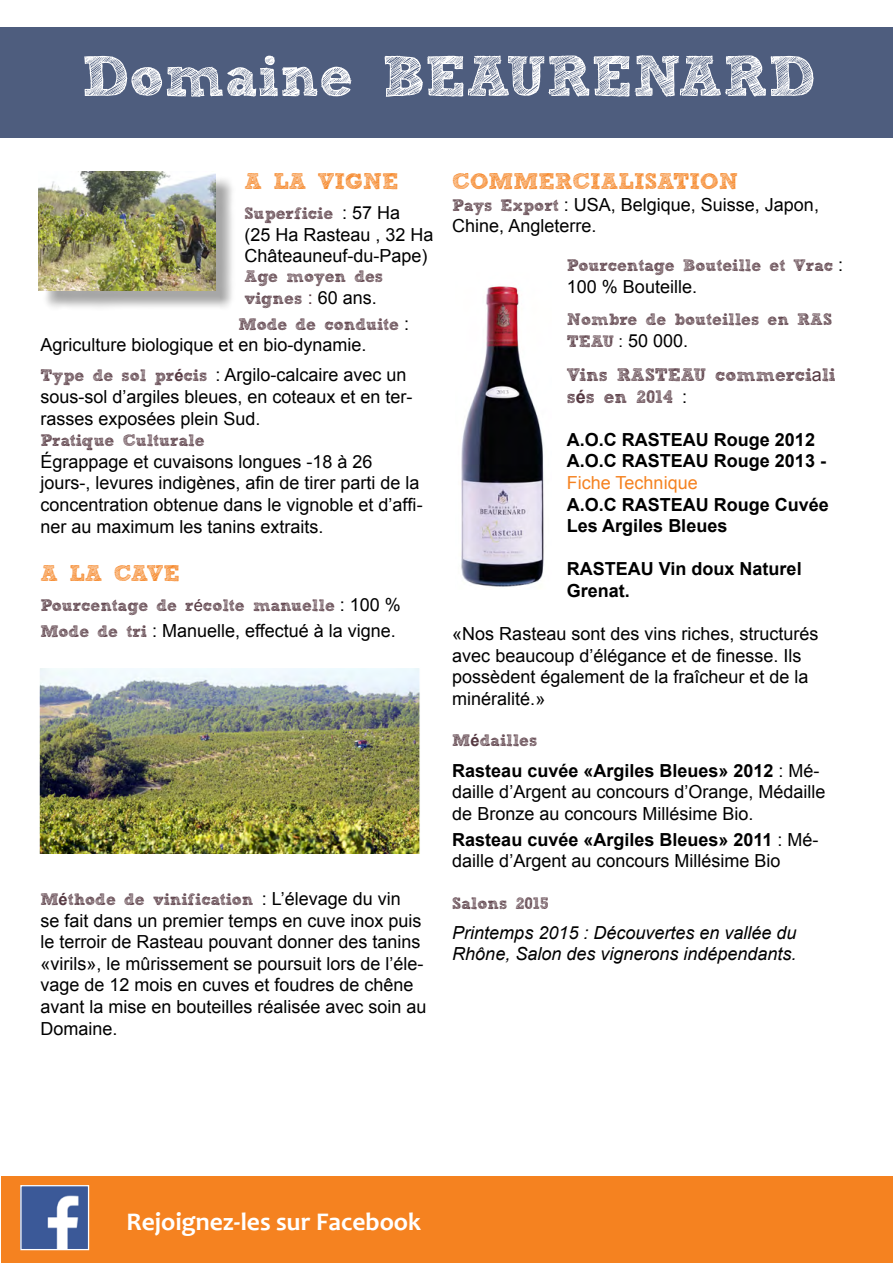
<style>
.page{position:relative;width:893px;height:1263px;background:#fff}
.page>*{position:absolute;margin:0;border:0;box-sizing:border-box;transform-origin:0 0}
.t1{font:700 57px "freeversion Sketch Block";color:#fff}
.t2{font:700 25.5px "Candara";color:#fff}
.t3{font:700 22.5px "freeversion Sketch Block";color:#f58220}
.t4{font:18px/21.6px "Arial";color:#000}
.t5{font:700 18px/21.6px "Arial";color:#000}
.t6{font:italic 18px/21.6px "Arial";color:#000}
.t7{font:700 18px/21.6px "freeversion Sketch Block";color:#553841}
.t8{font:700 16.5px/21.6px "freeversion Sketch Block";color:#553841}
.s1{font-family:"Arial";font-weight:400;font-size:18px;color:#000}
.s2{font-family:"Arial";font-weight:400;font-size:18px}
.s3{font-family:"freeversion Sketch Block";font-weight:700;font-size:16.5px;color:#553841}
.s4{font-weight:700;font-size:16.5px;color:#553841}
.s5{font-family:"Arial";font-weight:400}
.s6{font-family:"Arial"}
.s7{font-size:16.5px}
.s8{font-family:"Arial";font-weight:400;color:#000}
.s9{font-weight:400;color:#f58220}
.s10{font-weight:700}
</style>
<div class="page">
<div style="left:2px;top:1176px;width:891px;height:87px;background:#f58220"></div>
<img style="left:22px;top:1187px;width:65px;height:61px">
<div style="left:20px;top:1185px;width:69px;height:65px;border:1px solid #fff"></div>
<div style="left:0;top:28px;width:893px;height:110px;background:#4e5d7e"></div>
<div style="left:41px;top:176px;width:195px;height:135px;background:#000;opacity:.35"></div>
<img style="left:38px;top:172px;width:177px;height:118px">
<img style="left:461px;top:285px;width:83px;height:302px">
<img style="left:41px;top:669px;width:377px;height:185px">
<div style="left:38px;top:666px;width:383px;height:196px;border:2px solid #fff"></div>
<p class="t1" style="left:81px;top:55px;width:736px">Domaine BEAURENARD</p>
<p class="t3" style="left:244px;top:173px;width:155px">A LA VIGNE</p>
<p class="t8" style="left:244px;top:205px;width:157px">Superficie <span class="s1">: 57 Ha</span></p>
<p class="t4" style="left:244px;top:224px;width:190px">(25 Ha Rasteau , 32 Ha<br>Châteauneuf-du-Pape)</p>
<p class="t8" style="left:244px;top:268px;width:140px">Age moyen des vignes <span class="s2">:</span> <span class="s1">60 ans.</span></p>
<p class="t8" style="left:238px;top:315px;width:172px">Mode de conduite <span class="s1">:</span></p>
<p class="t4" style="left:40px;top:334px;width:328px">Agriculture biologique et en bio-dynamie.</p>
<p class="t4" style="left:40px;top:364px;width:374px"><span class="s3">Type de sol pr</span><span class="s4">é</span><span class="s3">cis</span> : Argilo-calcaire avec un sous-sol d’argiles bleues, en coteaux et en ter&shy;rasses exposées plein Sud.</p>
<p class="t8" style="left:40px;top:432px;width:166px">Pratique Culturale</p>
<p class="t4" style="left:40px;top:451px;width:334px">Égrappage et cuvaisons longues -18 à 26</p>
<p class="t4" style="left:40px;top:472px;width:384px">jours-, levures indigènes, afin de tirer parti de la concentration obtenue dans le vignoble et d’affi&shy;ner au maximum les tanins extraits.</p>
<p class="t3" style="left:40px;top:565px;width:141px">A LA CAVE</p>
<p class="t8" style="left:40px;top:597px;width:362px">Pourcentage de r<span class="s5">é</span>colte manuelle <span class="s1">: 100 %</span></p>
<p class="t4" style="left:40px;top:620px;width:357px"><span class="s3">Mode de tri</span> : Manuelle, effectué à la vigne.</p>
<p class="t8" style="left:40px;top:890px;width:362px">M<span class="s6">é</span>thode de vinification <span class="s1">: L’élevage du vin</span></p>
<p class="t4" style="left:40px;top:909px;width:388px">se fait dans un premier temps en cuve inox puis le terroir de Rasteau pouvant donner des tanins «virils», le mûrissement se poursuit lors de l’éle&shy;vage de 12 mois en cuves et foudres de chêne avant la mise en bouteilles réalisée avec soin au Domaine.</p>
<p class="t3" style="left:452px;top:173px;width:287px">COMMERCIALISATION</p>
<p class="t4" style="left:452px;top:194px;width:368px"><span class="s3">Pays Export</span> : USA, Belgique, Suisse, Japon,<br>Chine, Angleterre.</p>
<p class="t8" style="left:567px;top:256px;width:278px">Pourcentage Bouteille et Vrac <span class="s1">:</span></p>
<p class="t4" style="left:567px;top:276px;width:132px">100 % Bouteille.</p>
<p class="t8" style="left:567px;top:310px;width:267px">Nombre de bouteilles en RAS</p>
<p class="t4" style="left:567px;top:330px;width:123px"><span class="s3">TEAU</span> <span class="s7">:</span> 50 000.</p>
<p class="t7" style="left:567px;top:366px;width:270px">Vins RASTEAU commerci<span class="s5">a</span>li s<span class="s6">é</span>s en 2014 <span class="s8">:</span></p>
<p class="t5" style="left:567px;top:429px;width:250px">A.O.C RASTEAU Rouge 2012</p>
<p class="t5" style="left:567px;top:451px;width:261px">A.O.C RASTEAU Rouge 2013 -<br><span class="s9">Fiche Technique</span></p>
<p class="t5" style="left:567px;top:494px;width:264px">A.O.C RASTEAU Rouge Cuvée<br>Les Argiles Bleues</p>
<p class="t5" style="left:567px;top:559px;width:236px">RASTEAU Vin doux Naturel</p>
<p class="t5" style="left:567px;top:580px;width:65px">Grenat.</p>
<p class="t4" style="left:452px;top:623px;width:368px">«Nos Rasteau sont des vins riches, structurés avec beaucoup d’élégance et de finesse. Ils possèdent également de la fraîcheur et de la minéralité.»</p>
<p class="t8" style="left:452px;top:732px;width:86px">M<span class="s6">é</span>dailles</p>
<p class="t4" style="left:452px;top:760px;width:375px"><span class="s10">Rasteau cuvée «Argiles Bleues» 2012</span> : Mé&shy;daille d’Argent au concours d’Orange, Médaille de Bronze au concours Millésime Bio.</p>
<p class="t4" style="left:452px;top:829px;width:368px"><span class="s10">Rasteau cuvée «Argiles Bleues» 2011</span> : Mé&shy;daille d’Argent au concours Millésime Bio</p>
<p class="t8" style="left:452px;top:894px;width:98px">Salons 2015</p>
<p class="t6" style="left:452px;top:922px;width:346px">Printemps 2015 : Découvertes en vallée du<br>Rhône, Salon des vignerons indépendants.</p>
<p class="t2" style="left:127px;top:1205px;width:296px">Rejoignez-les sur Facebook</p>
</div>
